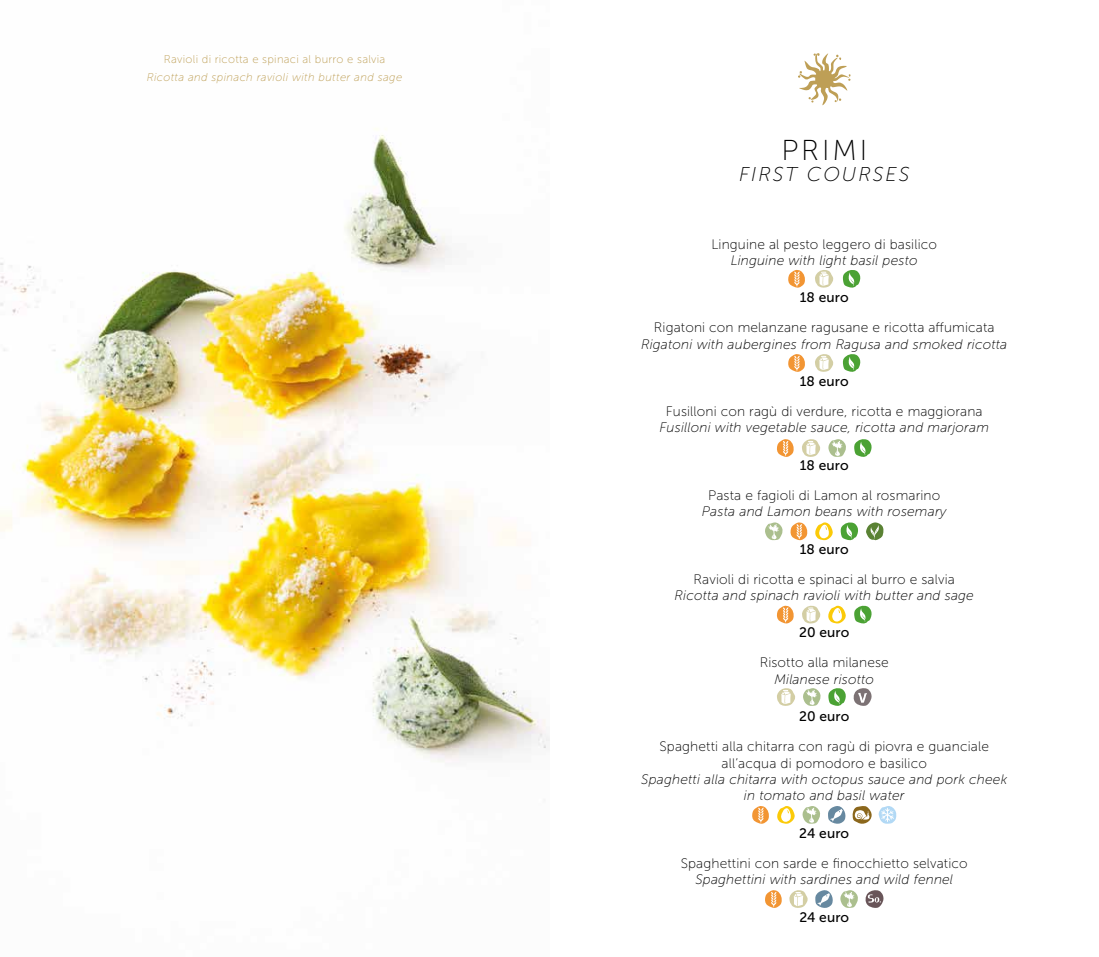
<style>
.page{position:relative;width:1099px;height:957px;background:#fff}
.page>*{position:absolute;margin:0;border:0;box-sizing:border-box;transform-origin:0 0}
.t1{font:28.75px "Museo Sans 100";letter-spacing:.1em;color:#000}
.t2{font:italic 20px "Museo Sans 100";letter-spacing:.1em;color:#000}
.t3{font:13.75px/16.2px "Museo Sans 100";letter-spacing:.01em;color:#000;text-align:center}
.t4{font:italic 13.75px/16.2px "Museo Sans 100";letter-spacing:.01em;color:#000;text-align:center}
.t5{font:13.75px "Museo Sans 500";letter-spacing:.01em;color:#000}
.t6{font:italic 11.25px "Museo Sans 100";letter-spacing:.03em;color:#be9f56}
.t7{font:11.25px "Museo Sans 100";letter-spacing:.025em;color:#be9f56}
</style>
<div class="page">
<svg style="left:798px;top:53px;width:52px;height:52px"></svg>
<img style="left:0;top:128px;width:549px;height:634px">
<svg style="left:815px;top:270px;width:18px;height:18px"></svg>
<svg style="left:788px;top:270px;width:17px;height:18px"></svg>
<svg style="left:842px;top:270px;width:18px;height:18px"></svg>
<svg style="left:815px;top:354px;width:18px;height:18px"></svg>
<svg style="left:788px;top:354px;width:17px;height:18px"></svg>
<svg style="left:842px;top:354px;width:18px;height:18px"></svg>
<svg style="left:828px;top:688px;width:18px;height:18px"></svg>
<svg style="left:803px;top:688px;width:17px;height:18px"></svg>
<svg style="left:777px;top:688px;width:18px;height:18px"></svg>
<svg style="left:853px;top:688px;width:18px;height:18px"></svg>
<svg style="left:802px;top:439px;width:18px;height:18px"></svg>
<svg style="left:777px;top:439px;width:17px;height:18px"></svg>
<svg style="left:854px;top:439px;width:18px;height:18px"></svg>
<svg style="left:828px;top:439px;width:18px;height:18px"></svg>
<svg style="left:828px;top:605px;width:18px;height:18px"></svg>
<svg style="left:776px;top:605px;width:18px;height:19px"></svg>
<svg style="left:802px;top:605px;width:18px;height:19px"></svg>
<svg style="left:854px;top:605px;width:18px;height:19px"></svg>
<svg style="left:777px;top:806px;width:18px;height:18px"></svg>
<svg style="left:752px;top:806px;width:17px;height:18px"></svg>
<svg style="left:802px;top:806px;width:18px;height:18px"></svg>
<svg style="left:828px;top:806px;width:43px;height:18px"></svg>
<svg style="left:878px;top:806px;width:18px;height:18px"></svg>
<svg style="left:765px;top:522px;width:17px;height:18px"></svg>
<svg style="left:840px;top:522px;width:18px;height:19px"></svg>
<svg style="left:866px;top:522px;width:17px;height:18px"></svg>
<svg style="left:815px;top:522px;width:18px;height:18px"></svg>
<svg style="left:790px;top:522px;width:18px;height:18px"></svg>
<svg style="left:789px;top:890px;width:18px;height:18px"></svg>
<svg style="left:765px;top:890px;width:17px;height:18px"></svg>
<svg style="left:815px;top:890px;width:43px;height:18px"></svg>
<svg style="left:865px;top:890px;width:18px;height:18px"></svg>
<p class="t7" style="left:164px;top:54px;width:223px">Ravioli di ricotta e spinaci al burro e salvia</p>
<p class="t6" style="left:147px;top:71px;width:257px">Ricotta and spinach ravioli with butter and sage</p>
<h1 class="t1" style="left:781px;top:135px;width:87px">PRIMI</h1>
<h2 class="t2" style="left:739px;top:164px;width:172px">FIRST COURSES</h2>
<p class="t3" style="left:711px;top:236px;width:227px">Linguine al pesto leggero di basilico</p>
<p class="t4" style="left:730px;top:252px;width:188px">Linguine with light basil pesto</p>
<p class="t5" style="left:799px;top:290px;width:50px">18 euro</p>
<p class="t3" style="left:654px;top:320px;width:342px">Rigatoni con melanzane ragusane e ricotta affumicata</p>
<p class="t4" style="left:641px;top:336px;width:368px">Rigatoni with aubergines from Ragusa and smoked ricotta</p>
<p class="t5" style="left:799px;top:374px;width:50px">18 euro</p>
<p class="t3" style="left:665px;top:403px;width:318px">Fusilloni con ragù di verdure, ricotta e maggiorana</p>
<p class="t4" style="left:659px;top:420px;width:331px">Fusilloni with vegetable sauce, ricotta and marjoram</p>
<p class="t5" style="left:799px;top:457px;width:50px">18 euro</p>
<p class="t3" style="left:708px;top:487px;width:234px">Pasta e fagioli di Lamon al rosmarino</p>
<p class="t4" style="left:702px;top:503px;width:246px">Pasta and Lamon beans with rosemary</p>
<p class="t5" style="left:799px;top:541px;width:50px">18 euro</p>
<p class="t3" style="left:693px;top:571px;width:263px">Ravioli di ricotta e spinaci al burro e salvia</p>
<p class="t4" style="left:674px;top:587px;width:301px">Ricotta and spinach ravioli with butter and sage</p>
<p class="t5" style="left:799px;top:625px;width:52px">20 euro</p>
<p class="t3" style="left:759px;top:655px;width:131px">Risotto alla milanese</p>
<p class="t4" style="left:774px;top:671px;width:101px">Milanese risotto</p>
<p class="t5" style="left:799px;top:709px;width:52px">20 euro</p>
<p class="t3" style="left:659px;top:738px;width:331px">Spaghetti alla chitarra con ragù di piovra e guanciale all’acqua di pomodoro e basilico</p>
<p class="t4" style="left:641px;top:771px;width:367px">Spaghetti alla chitarra with octopus sauce and pork cheek in tomato and basil water</p>
<p class="t5" style="left:799px;top:825px;width:51px">24 euro</p>
<p class="t3" style="left:680px;top:855px;width:288px">Spaghettini con sarde e finocchietto selvatico</p>
<p class="t4" style="left:695px;top:871px;width:259px">Spaghettini with sardines and wild fennel</p>
<p class="t5" style="left:799px;top:909px;width:51px">24 euro</p>
</div>
